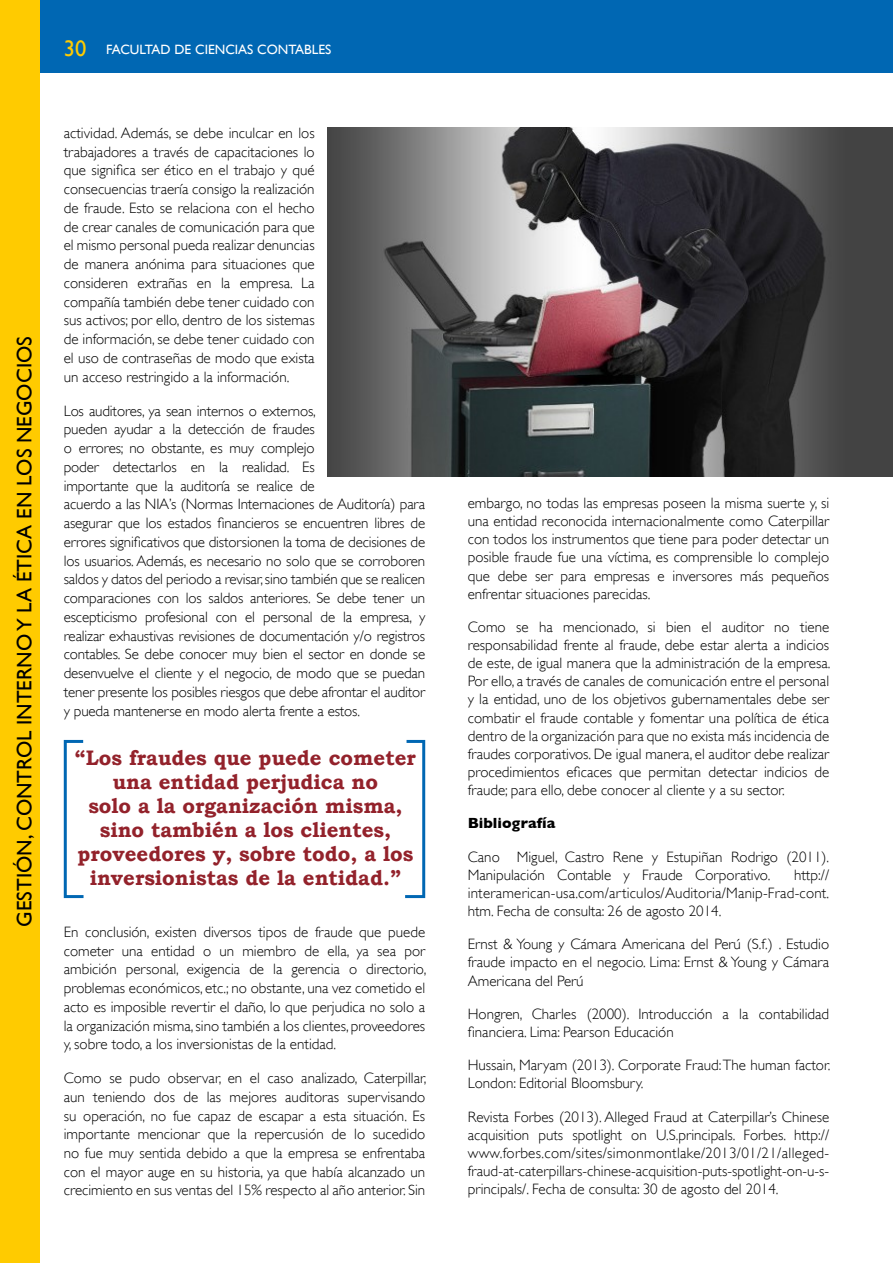
<style>
.page{position:relative;width:893px;height:1263px;background:#fff}
.page>*{position:absolute;margin:0;border:0;box-sizing:border-box;transform-origin:0 0}
.t1{font:700 21px/24px "Bookman Old Style";color:#93222b;text-align:center}
.t2{font:21px "Gill Sans";color:#000}
.t3{font:300 15px/18.8px "Gill Sans";letter-spacing:-.01em;color:#000;text-align:justify}
.t4{font:700 15px "Gill Sans";color:#000}
.t5{font:13.5px "Gill Sans";color:#fff}
.s1{font-size:22.5px;color:#ffcb00}
</style>
<div class="page">
<div style="left:0;top:0;width:893px;height:72px;background:#0067b3"></div>
<div style="left:0;top:0;width:40px;height:1263px;background:#ffcb00"></div>
<img style="left:327px;top:128px;width:566px;height:348px">
<div style="left:64px;top:740px;width:21px;height:158px;border:3px solid #0067b3"></div>
<svg style="left:405px;top:739px;width:21px;height:160px"></svg>
<h1 class="t2" style="left:12px;top:927px;width:592px;rotate:-90deg">GESTIÓN, CONTROL INTERNO Y LA ÉTICA EN LOS NEGOCIOS</h1>
<p class="t5" style="left:64px;top:41px;width:269px"><span class="s1">30</span> FACULTAD DE CIENCIAS CONTABLES</p>
<p class="t3" style="left:64px;top:124px;width:252px">actividad. Además, se debe inculcar en los trabajadores a través de capacitaciones lo que significa ser ético en el trabajo y qué consecuencias traería consigo la realización de fraude. Esto se relaciona con el hecho de crear canales de comunicación para que el mismo personal pueda realizar denuncias de manera anónima para situaciones que consideren extrañas en la empresa. La compañía también debe tener cuidado con sus activos; por ello, dentro de los sistemas de información, se debe tener cuidado con el uso de contraseñas de modo que exista un acceso restringido a la información.</p>
<p class="t3" style="left:64px;top:401px;width:363px;text-align:left">Los auditores, ya sean internos o externos,<br>pueden ayudar a la detección de fraudes<br>o errores; no obstante, es muy complejo<br>poder detectarlos en la realidad. Es<br>importante que la auditoría se realice de<br>acuerdo a las NIA’s (Normas Internaciones de Auditoría) para asegurar que los estados financieros se encuentren libres de errores significativos que distorsionen la toma de decisiones de los usuarios. Además, es necesario no solo que se corroboren saldos y datos del periodo a revisar, sino también que se realicen comparaciones con los saldos anteriores. Se debe tener un escepticismo profesional con el personal de la empresa, y realizar exhaustivas revisiones de documentación y/o registros contables. Se debe conocer muy bien el sector en donde se desenvuelve el cliente y el negocio, de modo que se puedan tener presente los posibles riesgos que debe afrontar el auditor y pueda mantenerse en modo alerta frente a estos.</p>
<h1 class="t1" style="left:75px;top:745px;width:342px">“Los fraudes que puede cometer una entidad perjudica no<br>solo a la organización misma, sino también a los clientes, proveedores y, sobre todo, a los inversionistas de la entidad.”</h1>
<p class="t3" style="left:64px;top:922px;width:364px">En conclusión, existen diversos tipos de fraude que puede cometer una entidad o un miembro de ella, ya sea por ambición personal, exigencia de la gerencia o directorio, problemas económicos, etc.; no obstante, una vez cometido el acto es imposible revertir el daño, lo que perjudica no solo a la organización misma, sino también a los clientes, proveedores y, sobre todo, a los inversionistas de la entidad.</p>
<p class="t3" style="left:64px;top:1069px;width:364px">Como se pudo observar, en el caso analizado, Caterpillar, aun teniendo dos de las mejores auditoras supervisando su operación, no fue capaz de escapar a esta situación. Es importante mencionar que la repercusión de lo sucedido no fue muy sentida debido a que la empresa se enfrentaba con el mayor auge en su historia, ya que había alcanzado un crecimiento en sus ventas del 15% respecto al año anterior. Sin</p>
<p class="t3" style="left:468px;top:494px;width:363px;line-height:18.1px">embargo, no todas las empresas poseen la misma suerte y, si una entidad reconocida internacionalmente como Caterpillar con todos los instrumentos que tiene para poder detectar un posible fraude fue una víctima, es comprensible lo complejo que debe ser para empresas e inversores más pequeños enfrentar situaciones parecidas.</p>
<p class="t3" style="left:468px;top:618px;width:364px;line-height:18.1px">Como se ha mencionado, si bien el auditor no tiene responsabilidad frente al fraude, debe estar alerta a indicios de este, de igual manera que la administración de la empresa.<br>Por ello, a través de canales de comunicación entre el personal y la entidad, uno de los objetivos gubernamentales debe ser combatir el fraude contable y fomentar una política de ética dentro de la organización para que no exista más incidencia de fraudes corporativos. De igual manera, el auditor debe realizar procedimientos eficaces que permitan detectar indicios de fraude; para ello, debe conocer al cliente y a su sector.</p>
<p class="t4" style="left:468px;top:814px;width:89px">Bibliografía</p>
<p class="t3" style="left:468px;top:847px;width:363px;line-height:18.1px">Cano Miguel, Castro Rene y Estupiñan Rodrigo (2011).<br>Manipulación Contable y Fraude Corporativo.</p>
<p class="t3" style="left:468px;top:866px;width:363px;line-height:18.1px;text-indent:326px">http:// interamerican-usa.com/articulos/Auditoria/Manip-Frad-cont. htm. Fecha de consulta: 26 de agosto 2014.</p>
<p class="t3" style="left:468px;top:935px;width:363px;line-height:18.1px">Ernst &amp; Young y Cámara Americana del Perú (S.f.) . Estudio fraude impacto en el negocio. Lima: Ernst &amp; Young y Cámara Americana del Perú</p>
<p class="t3" style="left:468px;top:1005px;width:363px;line-height:18.1px">Hongren, Charles (2000). Introducción a la contabilidad financiera. Lima: Pearson Educación</p>
<p class="t3" style="left:468px;top:1056px;width:364px;line-height:18.1px">Hussain, Maryam (2013). Corporate Fraud: The human factor.<br>London: Editorial Bloomsbury.</p>
<p class="t3" style="left:468px;top:1107px;width:363px;line-height:18.1px">Revista Forbes (2013). Alleged Fraud at Caterpillar’s Chinese acquisition puts spotlight on U.S.principals. Forbes. http:// www.forbes.com/sites/simonmontlake/2013/01/21/alleged&shy;fraud-at-caterpillars-chinese-acquisition-puts-spotlight-on-u-s&shy;principals/. Fecha de consulta: 30 de agosto del 2014.</p>
</div>
